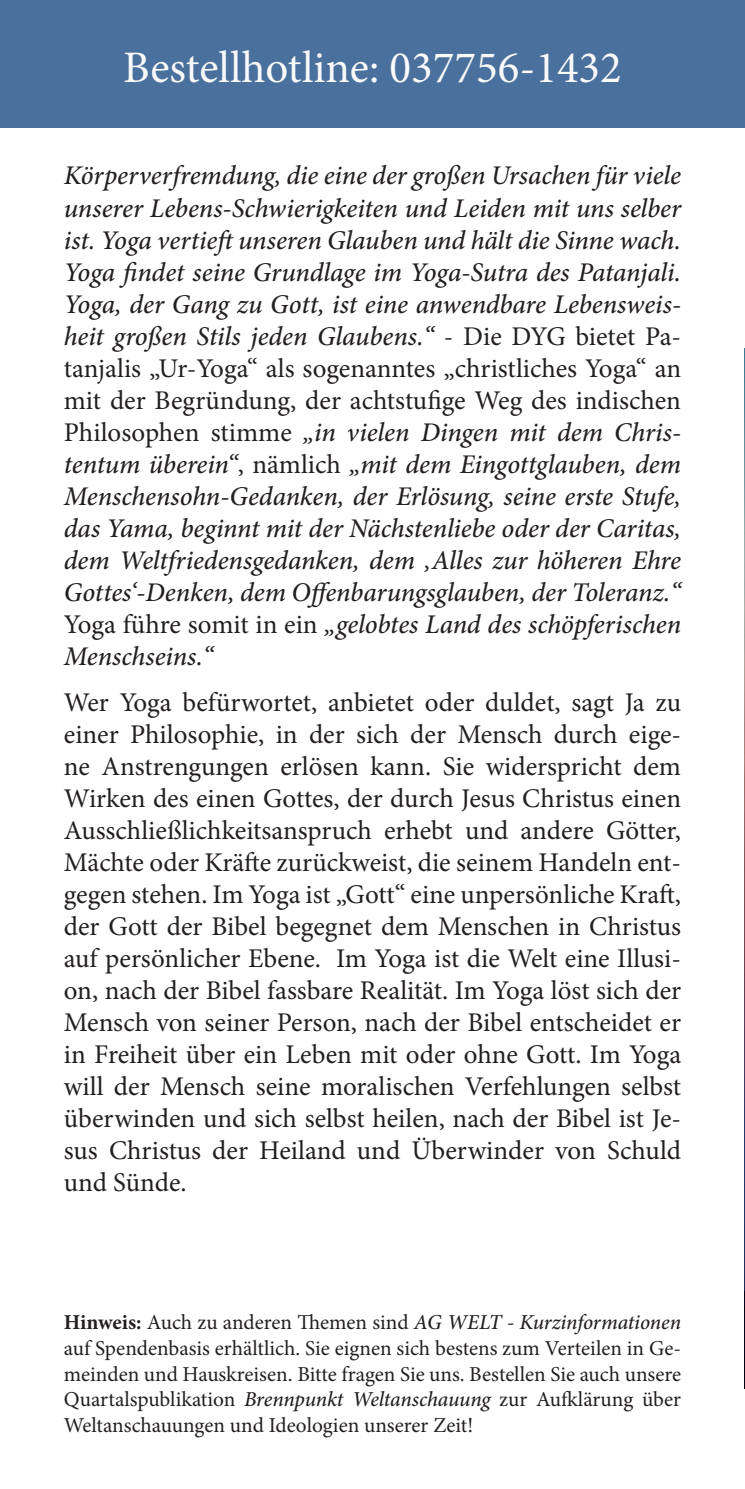
<style>
.page{position:relative;width:745px;height:1489px;background:#fff}
.page>*{position:absolute;margin:0;border:0;box-sizing:border-box;transform-origin:0 0}
.t1{font:45px "Minion Pro";color:#fafafa}
.t2{font:italic 500 27px/32px "Minion Pro";letter-spacing:-.005em;color:#231f20;text-align:justify}
.t3{font:27px/32px "Minion Pro";color:#231f20;text-align:justify}
.t4{font:21.25px/25.5px "Minion Pro";color:#231f20;text-align:justify}
.s1{font-weight:400;font-style:normal}
.s2{font-weight:700}
.s3{font-weight:500;font-style:italic}
</style>
<div class="page">
<img style="left:744px;top:381px;width:1px;height:913px">
<div style="left:0;top:0;width:744px;height:128px;background:#4a709e"></div>
<hr style="left:744px;top:328px;width:1px;height:53px;background:#4a709e">
<hr style="left:744px;top:1294px;width:1px;height:194px;background:#4a709e">
<h1 class="t1" style="left:123px;top:38px;width:500px">Bestellhotline: 037756-1432</h1>
<p class="t2" style="left:64px;top:160px;width:618px">Körperverfremdung, die eine der großen Ursachen für viele unserer Lebens-Schwierigkeiten und Leiden mit uns selber ist. Yoga vertieft unseren Glauben und hält die Sinne wach.<br>Yoga findet seine Grundlage im Yoga-Sutra des Patanjali.<br>Yoga, der Gang zu Gott, ist eine anwendbare Lebensweis&shy;heit großen Stils jeden Glaubens.“ <span class="s1">- Die DYG bietet Pa&shy;tanjalis „Ur-Yoga“ als sogenanntes „christliches Yoga“ an mit der Begründung, der achtstufige Weg des indischen Philosophen stimme</span> „in vielen Dingen mit dem Chris&shy;tentum überein“<span class="s1">, nämlich</span> „mit dem Eingottglauben, dem Menschensohn-Gedanken, der Erlösung, seine erste Stufe, das Yama, beginnt mit der Nächstenliebe oder der Caritas, dem Weltfriedensgedanken, dem ‚Alles zur höheren Ehre Gottes‘-Denken, dem Offenbarungsglauben, der Toleranz.“ <span class="s1">Yoga führe somit in ein</span> „gelobtes Land des schöpferischen Menschseins.“</p>
<p class="t3" style="left:64px;top:686px;width:618px">Wer Yoga befürwortet, anbietet oder duldet, sagt Ja zu einer Philosophie, in der sich der Mensch durch eige&shy;ne Anstrengungen erlösen kann. Sie widerspricht dem Wirken des einen Gottes, der durch Jesus Christus einen Ausschließlichkeitsanspruch erhebt und andere Götter, Mächte oder Kräfte zurückweist, die seinem Handeln ent&shy;gegen stehen. Im Yoga ist „Gott“ eine unpersönliche Kraft, der Gott der Bibel begegnet dem Menschen in Christus auf persönlicher Ebene. Im Yoga ist die Welt eine Illusi&shy;on, nach der Bibel fassbare Realität. Im Yoga löst sich der Mensch von seiner Person, nach der Bibel entscheidet er in Freiheit über ein Leben mit oder ohne Gott. Im Yoga will der Mensch seine moralischen Verfehlungen selbst überwinden und sich selbst heilen, nach der Bibel ist Je&shy;sus Christus der Heiland und Überwinder von Schuld und Sünde.</p>
<p class="t4" style="left:64px;top:1309px;width:618px"><span class="s2">Hinweis:</span> Auch zu anderen Themen sind <span class="s3">AG WELT - Kurzinformationen </span>auf Spendenbasis erhältlich. Sie eignen sich bestens zum Verteilen in Ge&shy;meinden und Hauskreisen. Bitte fragen Sie uns. Bestellen Sie auch unsere Quartalspublikation <span class="s3">Brennpunkt Weltanschauung</span> zur Aufklärung über Weltanschauungen und Ideologien unserer Zeit!</p>
</div>
